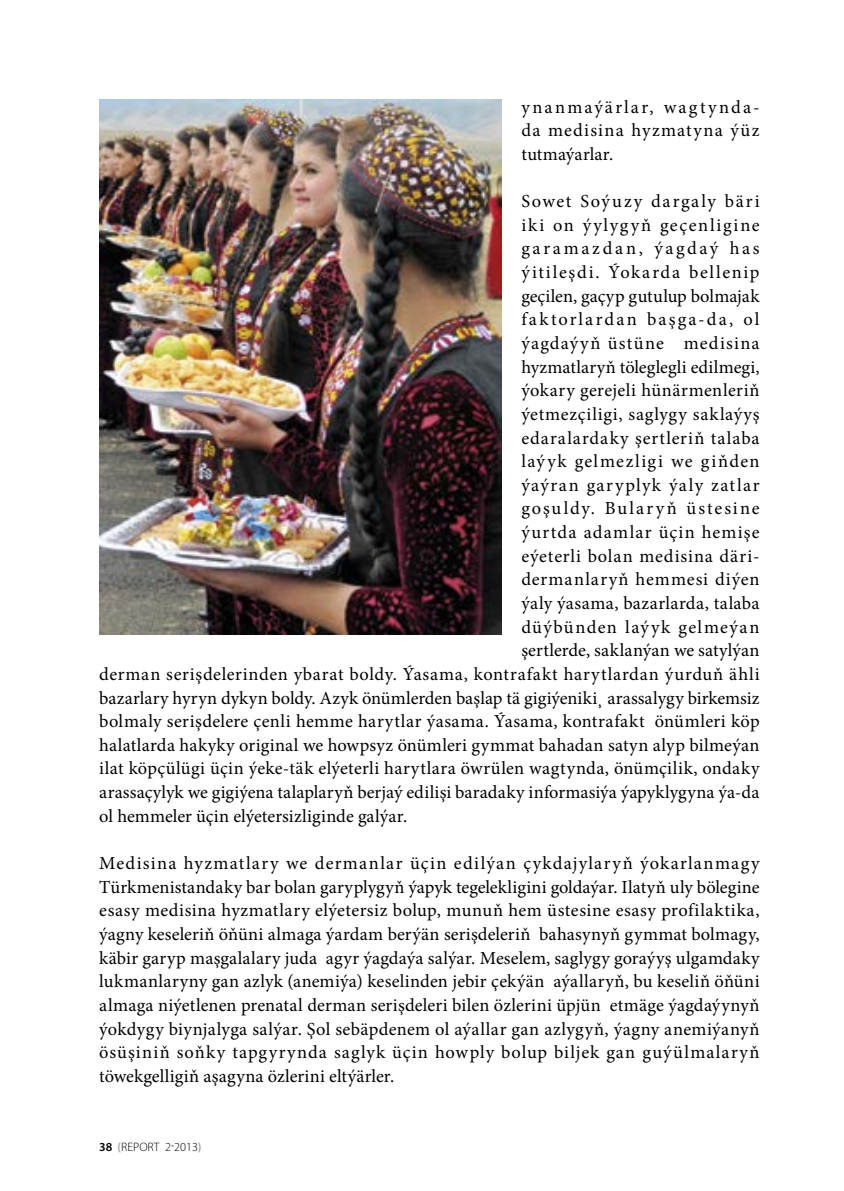
<style>
.page{position:relative;width:844px;height:1191px;background:#fff}
.page>*{position:absolute;margin:0;border:0;box-sizing:border-box;transform-origin:0 0}
.t1{font:18.38px/23.6px "Minion Pro";letter-spacing:.03em;color:#000;text-align:justify}
.t2{font:18.38px "Minion Pro";color:#000}
.t3{font:18.38px "Minion Pro";letter-spacing:.005em;color:#000}
.t4{font:18.38px "Minion Pro";letter-spacing:.05em;color:#000}
.t5{font:18.38px "Minion Pro";letter-spacing:.095em;color:#000}
.t6{font:18.38px "Minion Pro";letter-spacing:.07em;color:#000}
.t7{font:18.38px "Minion Pro";letter-spacing:.075em;color:#000}
.t8{font:18.38px "Minion Pro";letter-spacing:.01em;color:#000}
.t9{font:18.38px "Minion Pro";letter-spacing:.055em;color:#000}
.t10{font:18.38px "Minion Pro";letter-spacing:.08em;color:#000}
.t11{font:18.38px "Minion Pro";letter-spacing:.09em;color:#000}
.t12{font:18.38px "Minion Pro";letter-spacing:.115em;color:#000}
.t13{font:18.38px "Minion Pro";letter-spacing:.105em;color:#000}
.t14{font:18.38px "Minion Pro";letter-spacing:.145em;color:#000}
.t15{font:300 12.25px "Myriad Pro";color:#000}
.s1{font-weight:600}
.s2{font-weight:600;color:#9c9b9b}
.s3{color:#9c9b9b}
</style>
<div class="page">
<img style="left:99px;top:99px;width:402px;height:535px">
<p class="t1" style="left:521px;top:95px;width:240px">ynanmaýärlar, wagtynda&shy;da medisina hyzmatyna ýüz tutmaýarlar.</p>
<p class="t5" style="left:521px;top:189px;width:240px">Sowet Soýuzy dargaly bäri</p>
<p class="t11" style="left:521px;top:213px;width:240px">iki on ýylygyň geçenligine</p>
<p class="t14" style="left:521px;top:236px;width:240px">garamazdan, ýagdaý has</p>
<p class="t5" style="left:521px;top:260px;width:240px">ýitileşdi. Ýokarda bellenip</p>
<p class="t2" style="left:521px;top:283px;width:239px">geçilen, gaçyp gutulup bolmajak</p>
<p class="t12" style="left:521px;top:307px;width:239px">faktorlardan başga-da, ol</p>
<p class="t6" style="left:521px;top:331px;width:240px">ýagdaýyň üstüne medisina</p>
<p class="t3" style="left:521px;top:354px;width:239px">hyzmatlaryň töleglegli edilmegi,</p>
<p class="t1" style="left:521px;top:379px;width:240px">ýokary gerejeli hünärmenleriň</p>
<p class="t1" style="left:521px;top:402px;width:240px">ýetmezçiligi, saglygy saklaýyş</p>
<p class="t9" style="left:521px;top:425px;width:240px">edaralardaky şertleriň talaba</p>
<p class="t7" style="left:521px;top:449px;width:240px">laýyk gelmezligi we giňden</p>
<p class="t10" style="left:521px;top:472px;width:240px">ýaýran garyplyk ýaly zatlar</p>
<p class="t13" style="left:521px;top:496px;width:239px">goşuldy. Bularyň üstesine</p>
<p class="t6" style="left:521px;top:520px;width:240px">ýurtda adamlar üçin hemişe</p>
<p class="t4" style="left:521px;top:543px;width:240px">eýeterli bolan medisina däri-</p>
<p class="t4" style="left:521px;top:567px;width:240px">dermanlaryň hemmesi diýen</p>
<p class="t1" style="left:521px;top:591px;width:240px">ýaly ýasama, bazarlarda, talaba</p>
<p class="t7" style="left:521px;top:614px;width:239px">düýbünden laýyk gelmeýan</p>
<p class="t8" style="left:521px;top:638px;width:240px">şertlerde, saklanýan we satylýan</p>
<p class="t1" style="left:99px;top:662px;width:661px">derman serişdelerinden ybarat boldy. Ýasama, kontrafakt harytlardan ýurduň ähli</p>
<p class="t2" style="left:99px;top:685px;width:661px">bazarlary hyryn dykyn boldy. Azyk önümlerden başlap tä gigiýeniki¸ arassalygy birkemsiz</p>
<p class="t1" style="left:99px;top:709px;width:661px">bolmaly serişdelere çenli hemme harytlar ýasama. Ýasama, kontrafakt önümleri köp</p>
<p class="t1" style="left:99px;top:733px;width:661px">halatlarda hakyky original we howpsyz önümleri gymmat bahadan satyn alyp bilmeýan</p>
<p class="t1" style="left:99px;top:757px;width:661px">ilat köpçülügi üçin ýeke-täk elýeterli harytlara öwrülen wagtynda, önümçilik, ondaky</p>
<p class="t3" style="left:99px;top:780px;width:661px">arassaçylyk we gigiýena talaplaryň berjaý edilişi baradaky informasiýa ýapyklygyna ýa-da</p>
<p class="t2" style="left:99px;top:803px;width:309px">ol hemmeler üçin elýetersizliginde galýar.</p>
<p class="t1" style="left:99px;top:851px;width:661px">Medisina hyzmatlary we dermanlar üçin edilýan çykdajylaryň ýokarlanmagy Türkmenistandaky bar bolan garyplygyň ýapyk tegelekligini goldaýar. Ilatyň uly bölegine esasy medisina hyzmatlary elýetersiz bolup, munuň hem üstesine esasy profilaktika, ýagny keseleriň öňüni almaga ýardam berýän serişdeleriň bahasynyň gymmat bolmagy, käbir garyp maşgalalary juda agyr ýagdaýa salýar. Meselem, saglygy goraýyş ulgamdaky lukmanlaryny gan azlyk (anemiýa) keselinden jebir çekýän aýallaryň, bu keseliň öňüni almaga niýetlenen prenatal derman serişdeleri bilen özlerini üpjün etmäge ýagdaýynyň ýokdygy biynjalyga salýar. Şol sebäpdenem ol aýallar gan azlygyň, ýagny anemiýanyň ösüşiniň soňky tapgyrynda saglyk üçin howply bolup biljek gan guýülmalaryň töwekgelligiň aşagyna özlerini eltýärler.</p>
<p class="t15" style="left:99px;top:1139px;width:104px"><span class="s1">38</span> <span class="s2">(</span>REPORT 2<span class="s3">•</span>2013<span class="s2">)</span></p>
</div>
